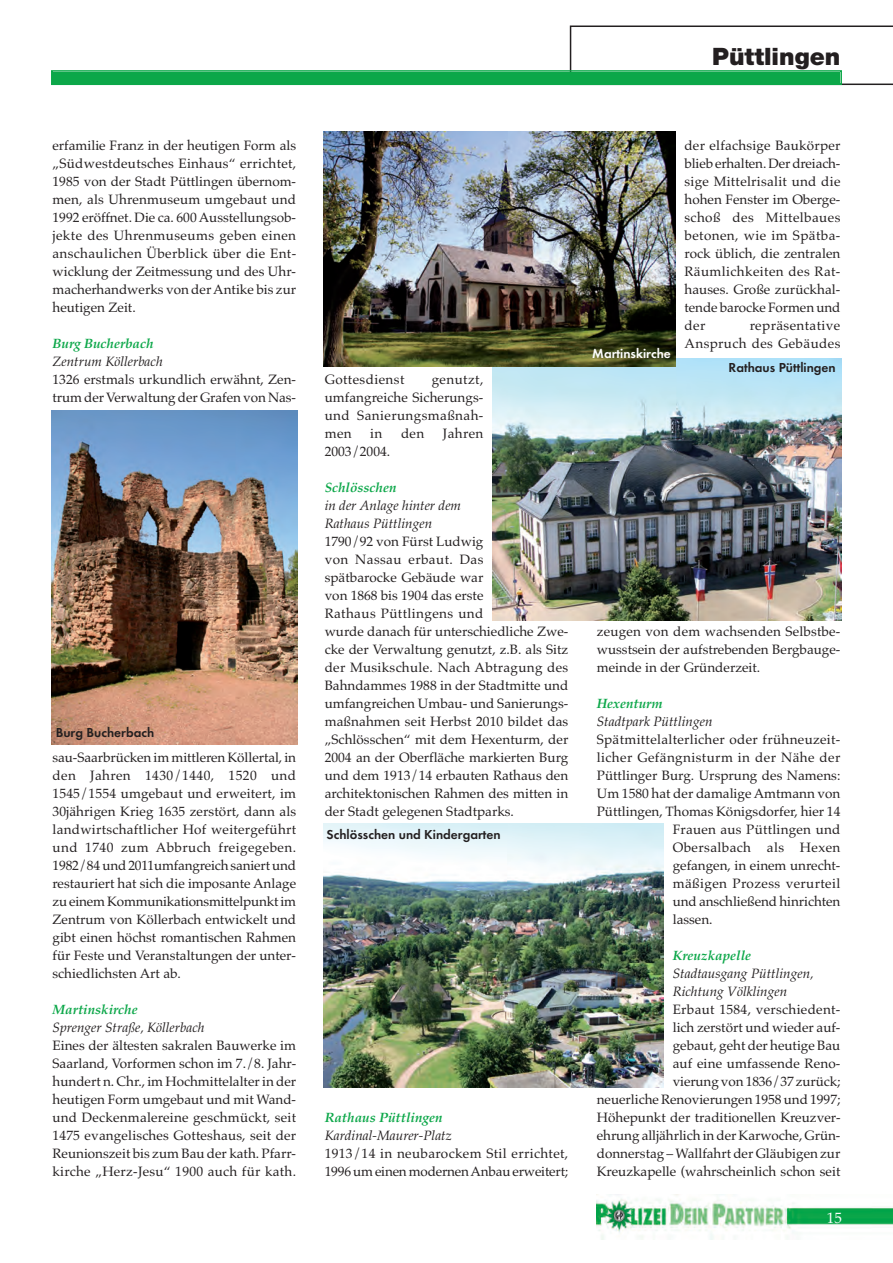
<style>
.page{position:relative;width:893px;height:1263px;background:#fff}
.page>*{position:absolute;margin:0;border:0;box-sizing:border-box;transform-origin:0 0}
.t1{font:900 24px "Helvetica Neue";color:#231f20}
.t2{font:15px "Palatino";color:#fff}
.t3{font:13.5px/18px "Palatino";color:#231f20;text-align:justify}
.t4{font:13.5px/18px "Palatino Italic Os F";color:#231f20}
.t5{font:13.5px/18px "Palatino";letter-spacing:.03em;color:#231f20;text-align:right}
.t6{font:13.5px "Palatino Bold Italic Os F";color:#0ca749}
.t7{font:13.5px "Futura Dem";color:#231f20}
.t8{font:13.5px "Palatino";letter-spacing:.025em;color:#231f20}
.t9{font:13.5px "Palatino";letter-spacing:.02em;color:#231f20}
.t10{font:13.5px "Futura Dem";color:#fff}
</style>
<div class="page">
<svg style="left:570px;top:26px;width:323px;height:59px"></svg>
<div style="left:53px;top:72px;width:787px;height:12px;background:#0ca749"></div>
<div style="left:51px;top:70px;width:791px;height:15px;border:2px solid #0ca749"></div>
<img style="left:597px;top:1195px;width:296px;height:44px">
<img style="left:51px;top:411px;width:247px;height:333px">
<img style="left:323px;top:824px;width:341px;height:264px">
<img style="left:492px;top:359px;width:350px;height:262px">
<img style="left:324px;top:132px;width:352px;height:234px">
<p class="t3" style="left:53px;top:138px;width:245px">erfamilie Franz in der heutigen Form als „Südwestdeutsches Einhaus“ errichtet, 1985 von der Stadt Püttlingen übernom&shy;men, als Uhrenmuseum umgebaut und 1992 eröffnet. Die ca. 600 Ausstellungsob&shy;jekte des Uhrenmuseums geben einen anschaulichen Überblick über die Ent&shy;wicklung der Zeitmessung und des Uhr&shy;macherhandwerks von der Antike bis zur heutigen Zeit.</p>
<p class="t6" style="left:53px;top:338px;width:103px">Burg Bucherbach</p>
<p class="t4" style="left:53px;top:354px;width:112px">Zentrum Köllerbach</p>
<p class="t3" style="left:53px;top:372px;width:245px">1326 erstmals urkundlich erwähnt, Zen&shy;trum der Verwaltung der Grafen von Nas-</p>
<p class="t7" style="left:56px;top:727px;width:100px">Burg Bucherbach</p>
<p class="t3" style="left:53px;top:750px;width:245px">sau-Saarbrücken im mittleren Köllertal, in den Jahren 1430/1440, 1520 und 1545/1554 umgebaut und erweitert, im 30jährigen Krieg 1635 zerstört, dann als landwirtschaftlicher Hof weitergeführt und 1740 zum Abbruch freigegeben.<br>1982/84 und 2011umfangreich saniert und restauriert hat sich die imposante Anlage zu einem Kommunikationsmittelpunkt im Zentrum von Köllerbach entwickelt und gibt einen höchst romantischen Rahmen für Feste und Veranstaltungen der unter&shy;schiedlichsten Art ab.</p>
<p class="t6" style="left:53px;top:1004px;width:87px">Martinskirche</p>
<p class="t4" style="left:53px;top:1020px;width:154px">Sprenger Straße, Köllerbach</p>
<p class="t3" style="left:53px;top:1038px;width:245px">Eines der ältesten sakralen Bauwerke im Saarland, Vorformen schon im 7./8. Jahr&shy;hundert n. Chr., im Hochmittelalter in der heutigen Form umgebaut und mit Wand&shy;und Deckenmalereine geschmückt, seit 1475 evangelisches Gotteshaus, seit der Reunionszeit bis zum Bau der kath. Pfarr&shy;kirche „Herz-Jesu“ 1900 auch für kath.</p>
<h1 class="t1" style="left:712px;top:48px;width:130px">Püttlingen</h1>
<p class="t5" style="left:325px;top:372px;width:81px">Gottesdienst</p>
<p class="t3" style="left:325px;top:372px;width:160px;text-indent:107px">genutzt, umfangreiche Sicherungs&shy;und Sanierungsmaßnah&shy;men</p>
<p class="t3" style="left:370px;top:426px;width:14px">in</p>
<p class="t3" style="left:401px;top:426px;width:25px">den</p>
<p class="t3" style="left:443px;top:426px;width:42px">Jahren</p>
<p class="t3" style="left:325px;top:444px;width:67px">2003/2004.</p>
<p class="t6" style="left:325px;top:482px;width:73px">Schlösschen</p>
<p class="t4" style="left:325px;top:498px;width:138px">in der Anlage hinter dem<br>Rathaus Püttlingen</p>
<p class="t3" style="left:325px;top:534px;width:245px;text-align:left">1790/92 von Fürst Ludwig<br>von Nassau erbaut. Das<br>spätbarocke Gebäude war<br>von 1868 bis 1904 das erste<br>Rathaus Püttlingens und<br>wurde danach für unterschiedliche Zwe&shy;cke der Verwaltung genutzt, z.B. als Sitz der Musikschule. Nach Abtragung des Bahndammes 1988 in der Stadtmitte und umfangreichen Umbau- und Sanierungs&shy;maßnahmen seit Herbst 2010 bildet das „Schlösschen“ mit dem Hexenturm, der 2004 an der Oberfläche markierten Burg und dem 1913/14 erbauten Rathaus den architektonischen Rahmen des mitten in der Stadt gelegenen Stadtparks.</p>
<p class="t7" style="left:327px;top:828px;width:176px">Schlösschen und Kindergarten</p>
<p class="t6" style="left:325px;top:1112px;width:120px">Rathaus Püttlingen</p>
<p class="t4" style="left:325px;top:1128px;width:129px">Kardinal-Maurer-Platz</p>
<p class="t3" style="left:325px;top:1146px;width:245px">1913/14 in neubarockem Stil errichtet,<br>1996 um einen modernen Anbau erweitert;</p>
<p class="t10" style="left:592px;top:348px;width:80px">Martinskirche</p>
<p class="t3" style="left:684px;top:138px;width:157px">der elfachsige Baukörper blieb erhalten. Der dreiach&shy;sige Mittelrisalit und die hohen Fenster im Oberge&shy;schoß des Mittelbaues betonen, wie im Spätba&shy;rock üblich, die zentralen Räumlichkeiten des Rat&shy;hauses. Große zurückhal&shy;tende barocke Formen und der</p>
<p class="t5" style="left:684px;top:318px;width:157px">repräsentative<br>Anspruch des Gebäudes</p>
<p class="t7" style="left:729px;top:361px;width:109px">Rathaus Püttlingen</p>
<p class="t3" style="left:597px;top:624px;width:245px">zeugen von dem wachsenden Selbstbe&shy;wusstsein der aufstrebenden Bergbauge&shy;meinde in der Gründerzeit.</p>
<p class="t6" style="left:597px;top:698px;width:67px">Hexenturm</p>
<p class="t4" style="left:597px;top:714px;width:117px">Stadtpark Püttlingen</p>
<p class="t8" style="left:597px;top:734px;width:245px">Spätmittelalterlicher oder frühneuzeit-</p>
<p class="t5" style="left:597px;top:750px;width:245px">licher Gefängnisturm in der Nähe der</p>
<p class="t3" style="left:597px;top:768px;width:245px">Püttlinger Burg. Ursprung des Namens:</p>
<p class="t3" style="left:597px;top:786px;width:245px">Um 1580 hat der damalige Amtmann von</p>
<p class="t3" style="left:597px;top:804px;width:245px">Püttlingen, Thomas Königsdorfer, hier 14</p>
<p class="t9" style="left:673px;top:824px;width:169px">Frauen aus Püttlingen und</p>
<p class="t5" style="left:673px;top:840px;width:169px">Obersalbach als Hexen</p>
<p class="t3" style="left:673px;top:858px;width:169px">gefangen, in einem unrecht-</p>
<p class="t5" style="left:673px;top:876px;width:169px">mäßigen Prozess verurteil</p>
<p class="t3" style="left:673px;top:894px;width:169px">und anschließend hinrichten</p>
<p class="t3" style="left:673px;top:912px;width:41px">lassen.</p>
<p class="t6" style="left:673px;top:950px;width:80px">Kreuzkapelle</p>
<p class="t4" style="left:673px;top:966px;width:142px">Stadtausgang Püttlingen,<br>Richtung Völklingen</p>
<p class="t3" style="left:597px;top:1002px;width:245px;text-align:right">Erbaut 1584, verschiedent-<br>lich zerstört und wieder auf-<br>gebaut, geht der heutige Bau<br>auf eine umfassende Reno-<br>vierung von 1836/37 zurück;<br>neuerliche Renovierungen 1958 und 1997; Höhepunkt der traditionellen Kreuzver&shy;ehrung alljährlich in der Karwoche, Grün&shy;donnerstag – Wallfahrt der Gläubigen zur Kreuzkapelle (wahrscheinlich schon seit</p>
<p class="t2" style="left:827px;top:1212px;width:16px">15</p>
</div>
